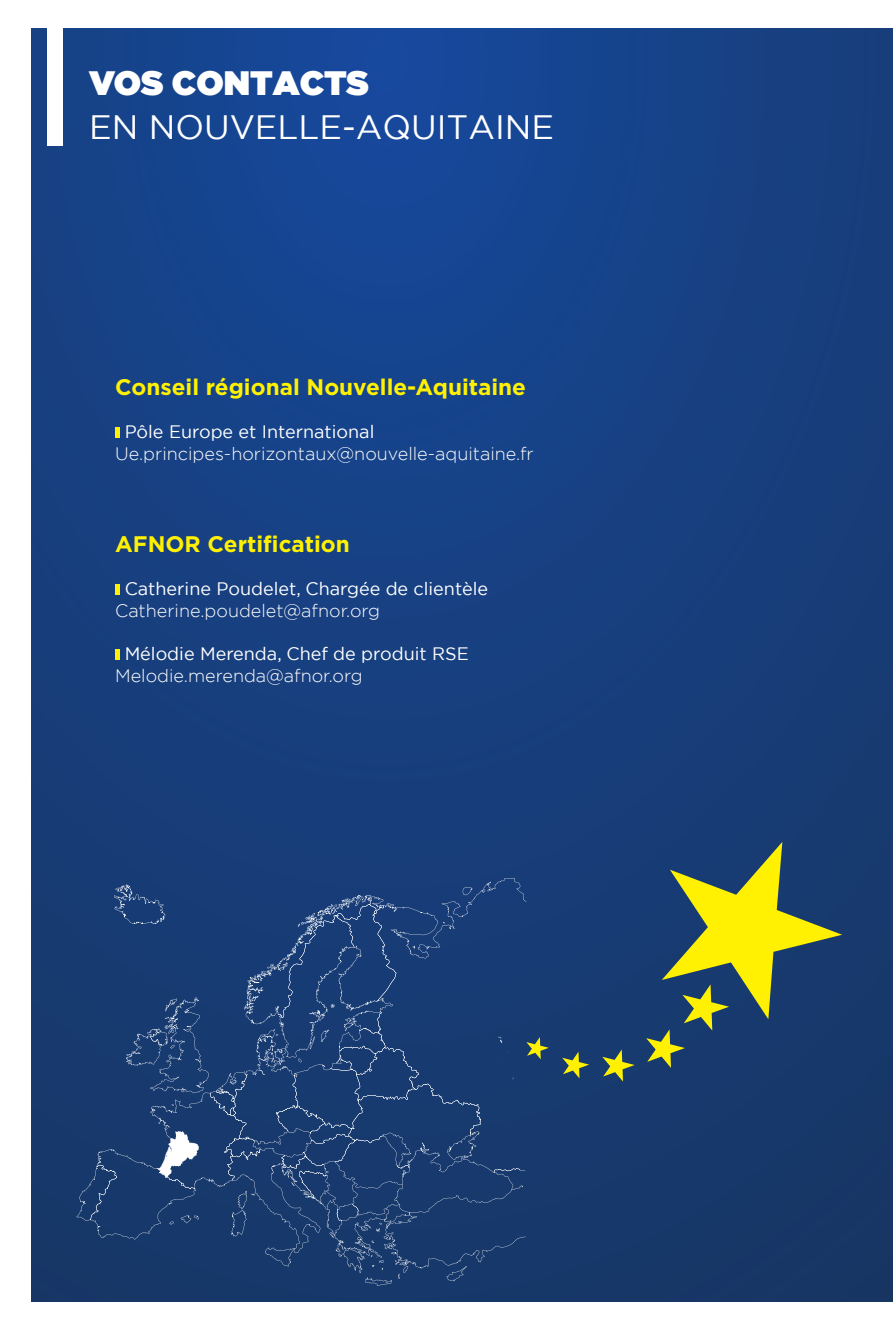
<style>
.page{position:relative;width:893px;height:1340px;background:#fff}
.page>*{position:absolute;margin:0;border:0;box-sizing:border-box;transform-origin:0 0}
.t1{font:33.75px "Gotham";color:#fff}
.t2{font:900 33.75px "Gotham";color:#fff}
.t3{font:700 22.5px "Gotham";color:#fff101}
.t4{font:300 18px "Gotham";color:#fff}
.t5{font:18px "Gotham";color:#fff}
</style>
<div class="page">
<div style="left:31px;top:29px;width:862px;height:1272px;background:linear-gradient(to bottom,#164591,#173766)"></div>
<div style="left:115px;top:427px;width:5px;height:11px;background:#fff101"></div>
<div style="left:115px;top:584px;width:5px;height:10px;background:#fff101"></div>
<div style="left:115px;top:648px;width:5px;height:11px;background:#fff101"></div>
<svg style="left:77px;top:877px;width:449px;height:408px;background:#1c3f74"></svg>
<svg style="left:502px;top:1051px;width:6px;height:8px"></svg>
<svg style="left:498px;top:1036px;width:5px;height:7px"></svg>
<svg style="left:158px;top:1131px;width:368px;height:150px;background:#214172"></svg>
<svg style="left:526px;top:1037px;width:23px;height:22px"></svg>
<svg style="left:562px;top:1051px;width:27px;height:27px"></svg>
<svg style="left:602px;top:1049px;width:33px;height:32px"></svg>
<svg style="left:646px;top:841px;width:196px;height:226px;background:#526953"></svg>
<div style="left:47px;top:0;width:16px;height:145px;background:#fff"></div>
<h1 class="t2" style="left:89px;top:59px;width:281px">VOS CONTACTS</h1>
<h1 class="t1" style="left:89px;top:105px;width:466px">EN NOUVELLE-AQUITAINE</h1>
<p class="t3" style="left:115px;top:372px;width:412px">Conseil régional Nouvelle-Aquitaine</p>
<p class="t5" style="left:125px;top:420px;width:251px">Pôle Europe et International</p>
<p class="t4" style="left:115px;top:442px;width:420px">Ue.principes-horizontaux@nouvelle-aquitaine.fr</p>
<p class="t3" style="left:115px;top:529px;width:236px">AFNOR Certification</p>
<p class="t5" style="left:125px;top:577px;width:365px">Catherine Poudelet, Chargée de clientèle</p>
<p class="t4" style="left:115px;top:599px;width:267px">Catherine.poudelet@afnor.org</p>
<p class="t5" style="left:125px;top:642px;width:346px">Mélodie Merenda, Chef de produit RSE</p>
<p class="t4" style="left:115px;top:663px;width:249px">Melodie.merenda@afnor.org</p>
</div>
